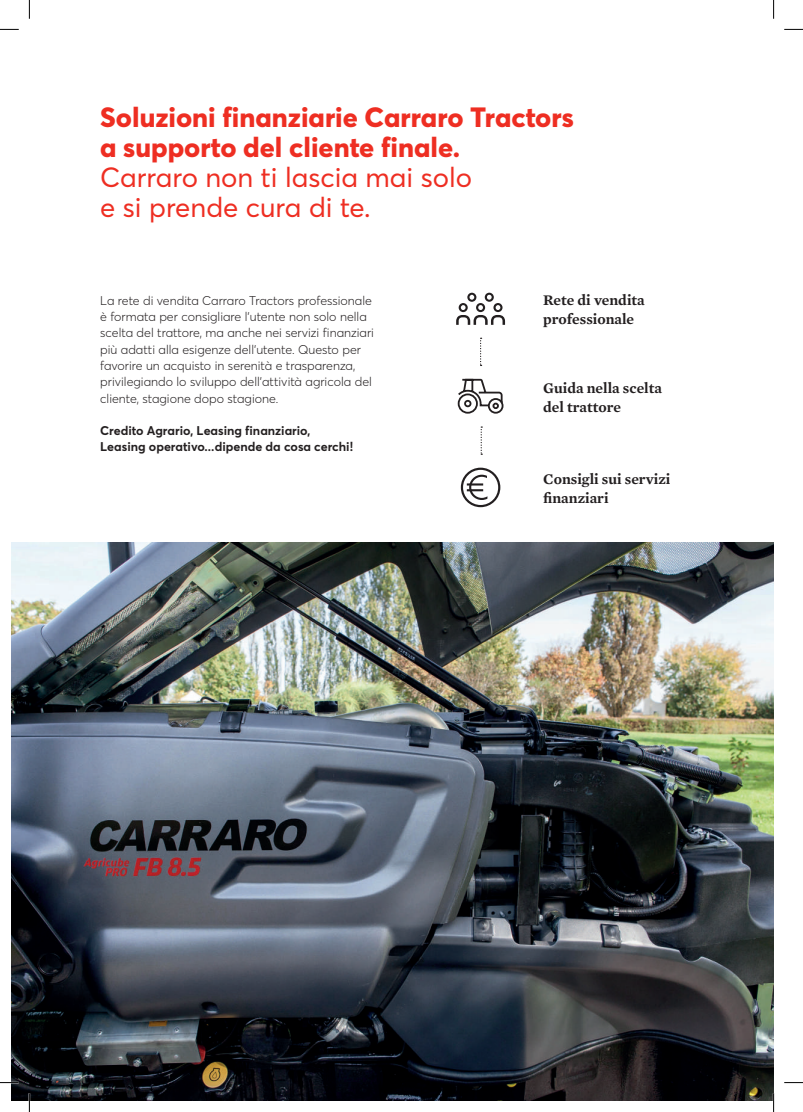
<style>
.page{position:relative;width:803px;height:1112px;background:#fff}
.page>*{position:absolute;margin:0;border:0;box-sizing:border-box;transform-origin:0 0}
.t1{font:800 27.5px/30px "Averta PE";color:#ee2e22}
.t2{font:27.5px/30px "Averta PE";color:#ee2e22}
.t3{font:600 15px/18.8px "Mercury Text G2";color:#231f20}
.t4{font:300 12.5px/16.2px "Averta PE";color:#231f20}
.t5{font:700 12.5px/16.2px "Averta PE";color:#231f20}
</style>
<div class="page">
<img style="left:12px;top:542px;width:761px;height:557px">
<svg style="left:456px;top:292px;width:49px;height:33px"></svg>
<svg style="left:480px;top:337px;width:2px;height:29px"></svg>
<svg style="left:481px;top:426px;width:1px;height:28px"></svg>
<svg style="left:461px;top:467px;width:39px;height:40px"></svg>
<svg style="left:457px;top:378px;width:47px;height:36px"></svg>
<svg style="left:0;top:29px;width:19px;height:1px"></svg>
<svg style="left:784px;top:29px;width:19px;height:1px"></svg>
<svg style="left:0;top:1081px;width:19px;height:2px"></svg>
<svg style="left:784px;top:1082px;width:19px;height:1px"></svg>
<svg style="left:29px;top:0;width:1px;height:19px"></svg>
<svg style="left:29px;top:1092px;width:1px;height:19px"></svg>
<svg style="left:773px;top:0;width:1px;height:19px"></svg>
<svg style="left:773px;top:1092px;width:1px;height:19px"></svg>
<h1 class="t1" style="left:100px;top:101px;width:475px">Soluzioni finanziarie Carraro Tractors a supporto del cliente finale.</h1>
<h1 class="t2" style="left:100px;top:161px;width:373px">Carraro non ti lascia mai solo e si prende cura di te.</h1>
<p class="t4" style="left:100px;top:292px;width:275px">La rete di vendita Carraro Tractors professionale è formata per consigliare l'utente non solo nella scelta del trattore, ma anche nei servizi finanziari più adatti alla esigenze dell'utente. Questo per favorire un acquisto in serenità e trasparenza, privilegiando lo sviluppo dell'attività agricola del cliente, stagione dopo stagione.</p>
<p class="t5" style="left:100px;top:422px;width:254px">Credito Agrario, Leasing finanziario,<br>Leasing operativo...dipende da cosa cerchi!</p>
<p class="t3" style="left:543px;top:290px;width:103px">Rete di vendita professionale</p>
<p class="t3" style="left:543px;top:377px;width:120px">Guida nella scelta del trattore</p>
<p class="t3" style="left:543px;top:469px;width:129px">Consigli sui servizi finanziari</p>
</div>
